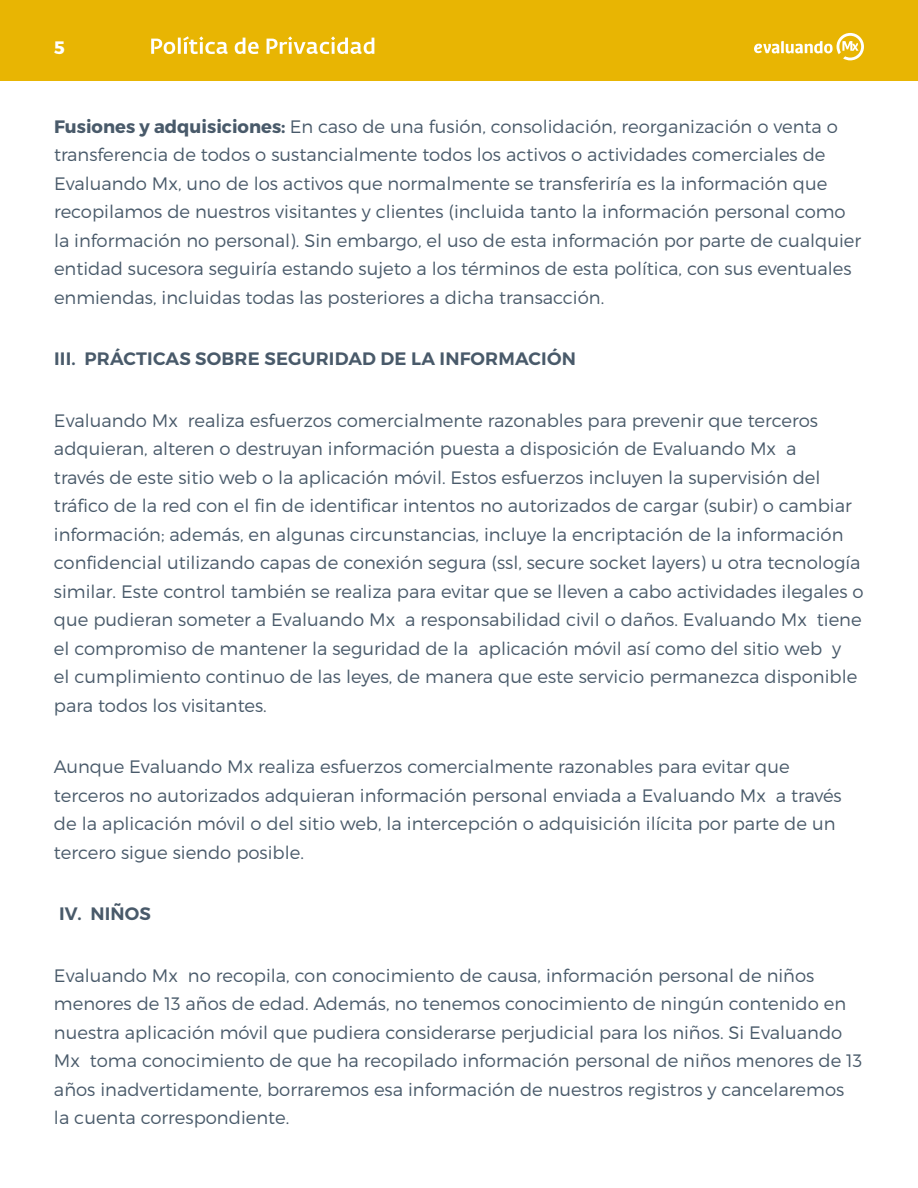
<style>
.page{position:relative;width:918px;height:1188px;background:#fff}
.page>*{position:absolute;margin:0;border:0;box-sizing:border-box;transform-origin:0 0}
.t1{font:300 18px/28.5px "Montserrat";color:#495a6a}
.t2{font:600 18px "Montserrat";letter-spacing:.01em;color:#495a6a}
.t3{font:700 18px "Montserrat";color:#fff}
.s1{font-weight:700}
</style>
<div class="page">
<div style="left:0;top:0;width:918px;height:81px;background:#e8b503"></div>
<svg style="left:151px;top:36px;width:223px;height:18px"></svg>
<svg style="left:754px;top:33px;width:110px;height:27px"></svg>
<p class="t3" style="left:54px;top:36px;width:12px">5</p>
<p class="t1" style="left:54px;top:112px;width:809px"><span class="s1">Fusiones y adquisiciones:</span> En caso de una fusión, consolidación, reorganización o venta o transferencia de todos o sustancialmente todos los activos o actividades comerciales de Evaluando Mx, uno de los activos que normalmente se transferiría es la información que recopilamos de nuestros visitantes y clientes (incluida tanto la información personal como la información no personal). Sin embargo, el uso de esta información por parte de cualquier entidad sucesora seguiría estando sujeto a los términos de esta política, con sus eventuales enmiendas, incluidas todas las posteriores a dicha transacción.</p>
<p class="t2" style="left:54px;top:348px;width:523px">III. PRÁCTICAS SOBRE SEGURIDAD DE LA I NFORMACIÓN</p>
<p class="t1" style="left:54px;top:406px;width:811px">Evaluando Mx realiza esfuerzos comercialmente razonables para prevenir que terceros adquieran, alteren o destruyan información puesta a disposición de Evaluando Mx a<br>través de este sitio web o la aplicación móvil. Estos esfuerzos incluyen la supervisión del tráfico de la red con el fin de identificar intentos no autorizados de cargar (subir) o cambiar información; además, en algunas circunstancias, incluye la encriptación de la información confidencial utilizando capas de conexión segura (ssl, secure socket layers) u otra tecnología similar. Este control también se realiza para evitar que se lleven a cabo actividades ilegales o que pudieran someter a Evaluando Mx a responsabilidad civil o daños. Evaluando Mx tiene el compromiso de mantener la seguridad de la aplicación móvil así como del sitio web y<br>el cumplimiento continuo de las leyes, de manera que este servicio permanezca disponible para todos los visitantes.</p>
<p class="t1" style="left:54px;top:752px;width:789px">Aunque Evaluando Mx realiza esfuerzos comercialmente razonables para evitar que terceros no autorizados adquieran información personal enviada a Evaluando Mx a través de la aplicación móvil o del sitio web, la intercepción o adquisición ilícita por parte de un tercero sigue siendo posible.</p>
<p class="t2" style="left:59px;top:903px;width:94px">IV. NI ÑOS</p>
<p class="t1" style="left:54px;top:961px;width:810px">Evaluando Mx no recopila, con conocimiento de causa, información personal de niños menores de 13 años de edad. Además, no tenemos conocimiento de ningún contenido en nuestra aplicación móvil que pudiera considerarse perjudicial para los niños. Si Evaluando Mx toma conocimiento de que ha recopilado información personal de niños menores de 13 años inadvertidamente, borraremos esa información de nuestros registros y cancelaremos la cuenta correspondiente.</p>
</div>
